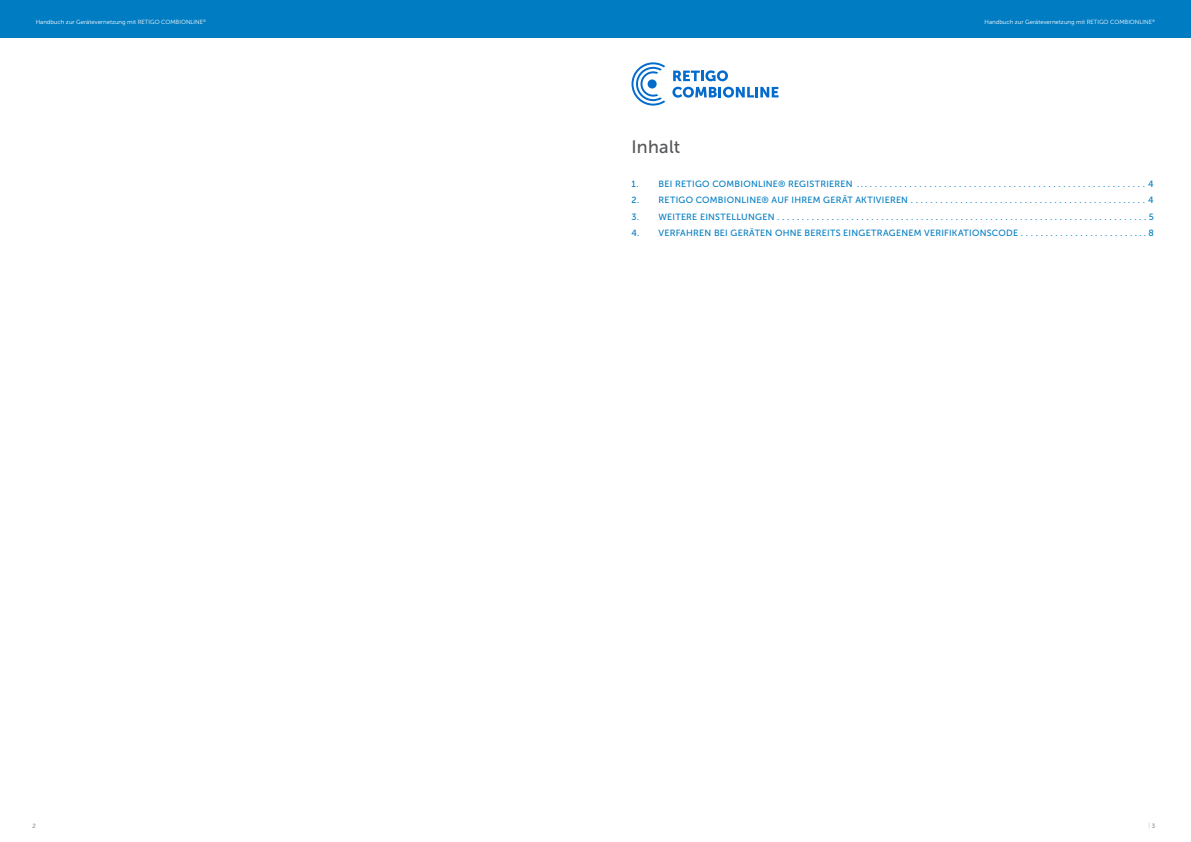
<style>
.page{position:relative;width:1191px;height:842px;background:#fff}
.page>*{position:absolute;margin:0;border:0;box-sizing:border-box;transform-origin:0 0}
.Text{font:18px "Museo Sans 500";letter-spacing:.015em;color:#57585a}
.Text-2{font:9px "Museo Sans 500";letter-spacing:.025em;color:#007cc2}
.t1{font:6px "Museo Sans 300";color:#fff}
.t2{font:6px "Museo Sans 300";color:#adaeb2}
.t3{font:6px "Museo Sans 300";color:#636366}
.s1{color:#636366}
</style>
<div class="page">
<div style="left:0;top:0;width:1191px;height:38px;background:#007cc2"></div>
<svg style="left:631px;top:62px;width:34px;height:44px"></svg>
<svg style="left:672px;top:87px;width:106px;height:11px"></svg>
<svg style="left:673px;top:70px;width:55px;height:11px"></svg>
<p class="t1" style="left:36px;top:19px;width:172px">Handbuch zur Gerätevernetzung mit RETIGO COMBIONLINE<sup>®</sup></p>
<p class="t3" style="left:32px;top:822px;width:5px">2</p>
<p class="t1" style="left:984px;top:19px;width:172px">Handbuch zur Gerätevernetzung mit RETIGO COMBIONLINE<sup>®</sup></p>
<p class="Text" style="left:631px;top:137px;width:50px">Inhalt</p>
<p class="Text-2" style="left:631px;top:179px;width:523px">1. BEI RETIGO COMBIONLINE® REGISTRIEREN . . . . . . . . . . . . . . . . . . . . . . . . . . . . . . . . . . . . . . . . . . . . . . . . . . . . . . . . . . . 4</p>
<p class="Text-2" style="left:631px;top:195px;width:523px">2. RETIGO COMBIONLINE® AUF IHREM GERÄT AKTIVIEREN . . . . . . . . . . . . . . . . . . . . . . . . . . . . . . . . . . . . . . . . . . . . . . . . 4</p>
<p class="Text-2" style="left:631px;top:212px;width:524px">3. WEITERE EINSTELLUNGEN . . . . . . . . . . . . . . . . . . . . . . . . . . . . . . . . . . . . . . . . . . . . . . . . . . . . . . . . . . . . . . . . . . . . . . . . . . . 5</p>
<p class="Text-2" style="left:631px;top:228px;width:524px">4. VERFAHREN BEI GERÄTEN OHNE BEREITS EINGETRAGENEM VERIFIKATIONSCODE . . . . . . . . . . . . . . . . . . . . . . . . . . 8</p>
<p class="t2" style="left:1148px;top:822px;width:8px">| <span class="s1">3</span></p>
</div>
